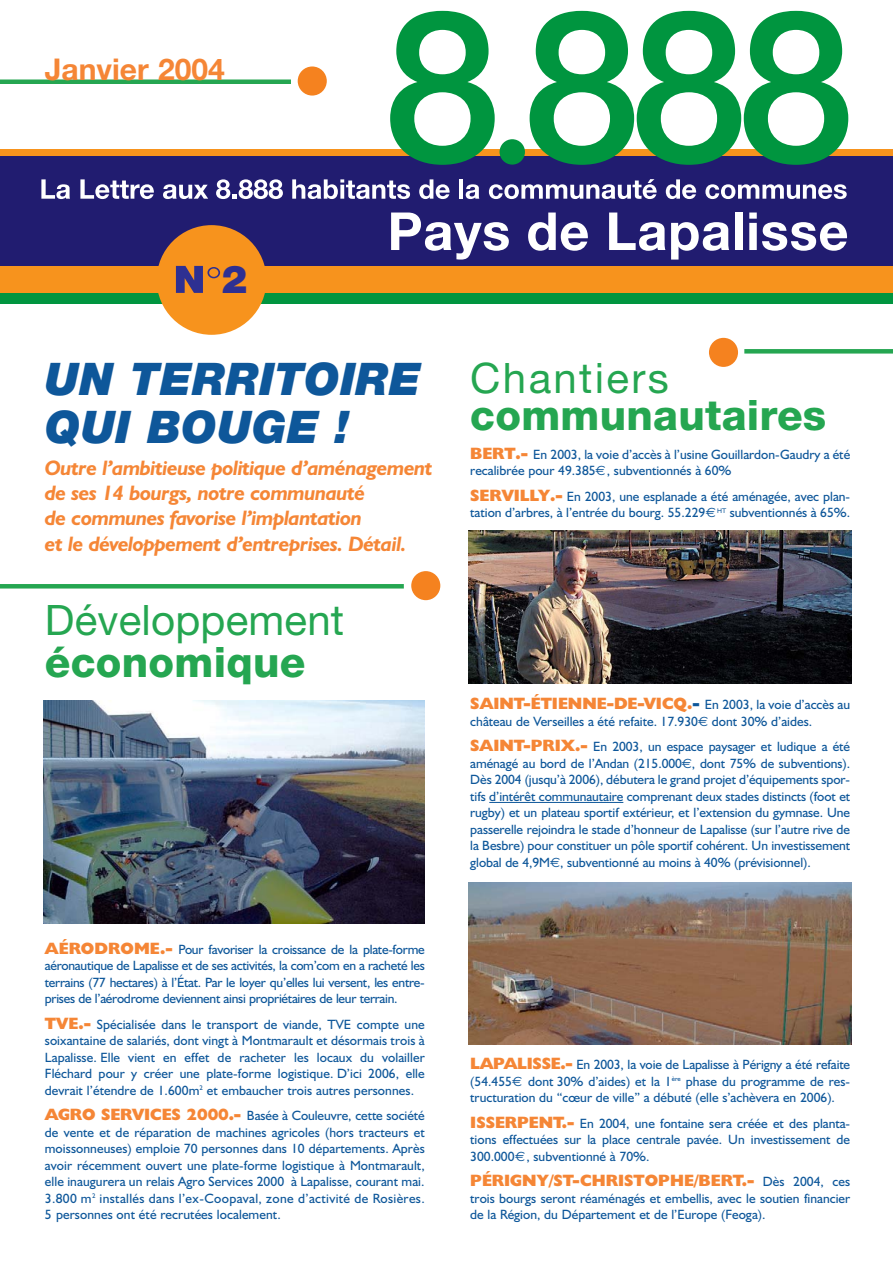
<style>
.page{position:relative;width:893px;height:1263px;background:#fff}
.page>*{position:absolute;margin:0;border:0;box-sizing:border-box;transform-origin:0 0}
.t1{font:italic 900 45px/48px "Helvetica Neue";letter-spacing:.005em;color:#0e579a}
.t2{font:800 42px "Helvetica Neue";letter-spacing:.005em;color:#25a651}
.t3{font:42px "Helvetica Neue";letter-spacing:.005em;color:#25a651}
.t4{font:42px "Helvetica Neue";letter-spacing:.055em;color:#25a651}
.t5{font:900 38.55px "Helvetica Neue";color:#2e3092}
.t6{font:700 30px "Helvetica Neue";color:#f58636}
.t7{font:italic 700 21px/25.2px "Humanist 521 BT";letter-spacing:-.02em;color:#f58636}
.t8{font:800 16.5px "Humanist 521 BT";letter-spacing:.005em;color:#f58636}
.t9{font:13.5px/16.5px "Humanist 521 BT";color:#0e579a;text-align:justify}
.s1{font-weight:800;font-size:16.5px;color:#f58636}
.s2{font-family:"Euro Sans"}
.s3{color:#0e579a}
.s4{font-weight:400;font-size:13.5px;color:#0e579a}
</style>
<div class="page">
<div style="left:1px;top:290px;width:891px;height:13px;background:#00953f"></div>
<div style="left:1px;top:253px;width:891px;height:39px;background:#f7931d"></div>
<div style="left:1px;top:153px;width:891px;height:113px;background:#211c70"></div>
<svg style="left:41px;top:179px;width:29px;height:20px"></svg>
<svg style="left:80px;top:179px;width:74px;height:20px"></svg>
<svg style="left:163px;top:184px;width:45px;height:15px"></svg>
<svg style="left:216px;top:179px;width:67px;height:20px"></svg>
<svg style="left:292px;top:179px;width:118px;height:20px"></svg>
<svg style="left:419px;top:179px;width:31px;height:20px"></svg>
<hr style="left:459px;top:179px;width:4px;height:20px;background:#fff">
<svg style="left:465px;top:184px;width:14px;height:15px"></svg>
<svg style="left:489px;top:179px;width:168px;height:20px"></svg>
<svg style="left:665px;top:179px;width:31px;height:20px"></svg>
<svg style="left:705px;top:184px;width:141px;height:15px"></svg>
<div style="left:157px;top:225px;width:109px;height:110px;background:#f7931d;border-radius:50%"></div>
<svg style="left:176px;top:266px;width:44px;height:27px"></svg>
<svg style="left:391px;top:213px;width:118px;height:47px"></svg>
<svg style="left:528px;top:213px;width:60px;height:38px"></svg>
<svg style="left:609px;top:213px;width:56px;height:38px"></svg>
<svg style="left:671px;top:222px;width:58px;height:38px"></svg>
<div style="left:735px;top:213px;width:7px;height:37px;background:#fff"></div>
<svg style="left:749px;top:213px;width:7px;height:37px"></svg>
<svg style="left:762px;top:222px;width:85px;height:29px"></svg>
<div style="left:1px;top:149px;width:891px;height:6px;background:#f7931d"></div>
<svg style="left:390px;top:11px;width:104px;height:154px"></svg>
<div style="left:499px;top:139px;width:26px;height:26px;background:#00953f;border-radius:50%"></div>
<svg style="left:529px;top:11px;width:319px;height:154px"></svg>
<div style="left:411px;top:571px;width:29px;height:29px;background:#f5821f;border-radius:50%"></div>
<div style="left:709px;top:338px;width:29px;height:29px;background:#f5821f;border-radius:50%"></div>
<div style="left:298px;top:66px;width:29px;height:30px;background:#f5821f;border-radius:50%"></div>
<hr style="left:0;top:80px;width:291px;height:4px;background:#25a651">
<div style="left:0;top:584px;width:404px;height:5px;background:#25a651"></div>
<div style="left:744px;top:349px;width:148px;height:5px;background:#25a651"></div>
<img style="left:469px;top:531px;width:382px;height:153px">
<hr style="left:489px;top:802px;width:134px;height:1px;background:#0e579a">
<img style="left:43px;top:700px;width:381px;height:224px">
<img style="left:469px;top:882px;width:382px;height:162px">
<h3 class="t6" style="left:45px;top:58px;width:181px">Janvier 2004</h3>
<h3 class="t5" style="left:221px;top:265px;width:27px">2</h3>
<h1 class="t1" style="left:45px;top:359px;width:377px">UN TERRITOIRE<br>QUI BOUGE !</h1>
<h3 class="t7" style="left:45px;top:458px;width:389px">Outre l’ambitieuse politique d’aménagement de ses 14 bourgs, notre communauté<br>de communes favorise l’implantation<br>et le développement d’entreprises. Détail.</h3>
<h2 class="t3" style="left:45px;top:605px;width:301px">Développement</h2>
<h2 class="t2" style="left:45px;top:647px;width:262px">économique</h2>
<p class="t9" style="left:45px;top:942px;width:381px"><span class="s1">AÉRODROME.-</span> Pour favoriser la croissance de la plate-forme aéronautique de Lapalisse et de ses activités, la com’com en a racheté les terrains (77 hectares) à l’État. Par le loyer qu’elles lui versent, les entre&shy;prises de l’aérodrome deviennent ainsi propriétaires de leur terrain.</p>
<p class="t9" style="left:45px;top:1017px;width:381px"><span class="s1">TVE.-</span> Spécialisée dans le transport de viande, TVE compte une soixantaine de salariés, dont vingt à Montmarault et désormais trois à Lapalisse. Elle vient en effet de racheter les locaux du volailler Fléchard pour y créer une plate-forme logistique. D’ici 2006, elle devrait l’étendre de 1.600m<sup>2</sup> et embaucher trois autres personnes.</p>
<p class="t9" style="left:45px;top:1109px;width:381px"><span class="s1">AGRO SERVICES 2000.-</span> Basée à Couleuvre, cette société de vente et de réparation de machines agricoles (hors tracteurs et moissonneuses) emploie 70 personnes dans 10 départements. Après avoir récemment ouvert une plate-forme logistique à Montmarault, elle inaugurera un relais Agro Services 2000 à Lapalisse, courant mai.<br>3.800 m<sup>2</sup> installés dans l’ex-Coopaval, zone d’activité de Rosières.<br>5 personnes ont été recrutées localement.</p>
<h2 class="t4" style="left:470px;top:363px;width:200px">Chantiers</h2>
<h2 class="t2" style="left:470px;top:400px;width:357px">communautaires</h2>
<p class="t9" style="left:470px;top:447px;width:381px"><span class="s1">BERT.-</span> En 2003, la voie d’accès à l’usine Gouillardon-Gaudry a été recalibrée pour 49.385<span class="s2">€</span>, subventionnés à 60%</p>
<p class="t9" style="left:470px;top:489px;width:381px"><span class="s1">SERVILLY.-</span> En 2003, une esplanade a été aménagée, avec plan&shy;tation d’arbres, à l’entrée du bourg. 55.229<span class="s2">€</span><sup>HT</sup> subventionnés à 65%.</p>
<p class="t8" style="left:470px;top:698px;width:381px">SAINT-ÉTIENNE-DE-VICQ.<span class="s3">-</span> <span class="s4">En 2003, la voie d’accès au</span></p>
<p class="t9" style="left:470px;top:710px;width:381px;line-height:25.5px">château de Verseilles a été refaite. 17.930<span class="s2">€</span> dont 30% d’aides.<br><span class="s1">SAINT-PRIX.-</span> En 2003, un espace paysager et ludique a été</p>
<p class="t9" style="left:470px;top:756px;width:381px">aménagé au bord de l’Andan (215.000<span class="s2">€</span>, dont 75% de subventions).<br>Dès 2004 (jusqu’à 2006), débutera le grand projet d’équipements spor&shy;tifs d’intérêt communautaire comprenant deux stades distincts (foot et rugby) et un plateau sportif extérieur, et l’extension du gymnase. Une passerelle rejoindra le stade d’honneur de Lapalisse (sur l’autre rive de la Besbre) pour constituer un pôle sportif cohérent. Un investissement global de 4,9M<span class="s2">€</span>, subventionné au moins à 40% (prévisionnel).</p>
<p class="t9" style="left:470px;top:1058px;width:381px"><span class="s1">LAPALISSE.-</span> En 2003, la voie de Lapalisse à Périgny a été refaite (54.455<span class="s2">€</span> dont 30% d’aides) et la 1<sup>ère</sup> phase du programme de res&shy;tructuration du “cœur de ville” a débuté (elle s’achèvera en 2006).</p>
<p class="t9" style="left:470px;top:1116px;width:381px"><span class="s1">ISSERPENT.-</span> En 2004, une fontaine sera créée et des planta&shy;tions effectuées sur la place centrale pavée. Un investissement de 300.000<span class="s2">€</span>, subventionné à 70%.</p>
<p class="t8" style="left:470px;top:1175px;width:381px">PÉRIGNY/ST-CHRISTOPHE/BERT.- <span class="s4">Dès 2004, ces</span></p>
<p class="t9" style="left:470px;top:1191px;width:381px">trois bourgs seront réaménagés et embellis, avec le soutien financier de la Région, du Département et de l’Europe (Feoga).</p>
</div>
